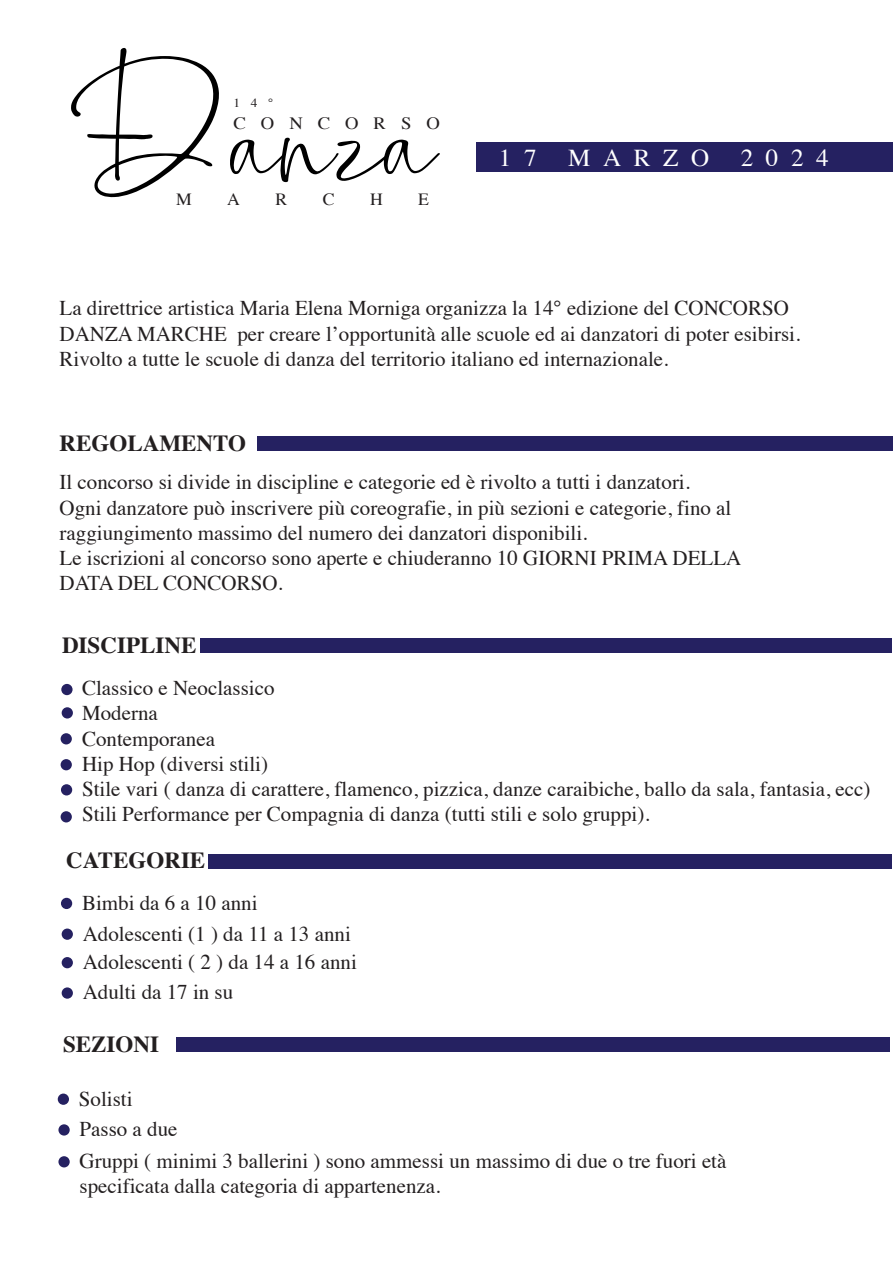
<style>
.page{position:relative;width:893px;height:1263px;background:#fff}
.page>*{position:absolute;margin:0;border:0;box-sizing:border-box;transform-origin:0 0}
.t1{font:127.5px "Bollivia Rosilla Script";color:#000}
.t2{font:24.15px "Times";letter-spacing:.5em;color:#fff;scale:1.04 1}
.t3{font:700 23.1px "Times";color:#231f20}
.t4{font:21px/25.2px "Times";color:#231f20}
.t5{font:17.25px "Times";letter-spacing:.8em;color:#231f20;scale:1.09 1}
.t6{font:17.1px "Times";color:#231f20;scale:1.04 1}
.t7{font:12.3px "Times";color:#231f20;scale:1.09 1}
</style>
<div class="page">
<div style="left:476px;top:142px;width:417px;height:30px;background:#252161"></div>
<div style="left:258px;top:436px;width:635px;height:15px;background:#252161"></div>
<div style="left:201px;top:638px;width:691px;height:15px;background:#252161"></div>
<div style="left:209px;top:854px;width:683px;height:14px;background:#252161"></div>
<div style="left:61px;top:684px;width:12px;height:11px;background:#252161;border-radius:50%"></div>
<div style="left:62px;top:707px;width:11px;height:11px;background:#252161;border-radius:50%"></div>
<div style="left:61px;top:733px;width:11px;height:11px;background:#252161;border-radius:50%"></div>
<div style="left:61px;top:898px;width:11px;height:11px;background:#252161;border-radius:50%"></div>
<div style="left:62px;top:928px;width:11px;height:12px;background:#252161;border-radius:50%"></div>
<div style="left:62px;top:957px;width:11px;height:11px;background:#252161;border-radius:50%"></div>
<div style="left:62px;top:987px;width:11px;height:12px;background:#252161;border-radius:50%"></div>
<div style="left:176px;top:1037px;width:714px;height:15px;background:#252161"></div>
<div style="left:58px;top:1093px;width:11px;height:12px;background:#252161;border-radius:50%"></div>
<div style="left:58px;top:1124px;width:12px;height:11px;background:#252161;border-radius:50%"></div>
<div style="left:58px;top:1156px;width:12px;height:11px;background:#252161;border-radius:50%"></div>
<div style="left:61px;top:759px;width:11px;height:11px;background:#252161;border-radius:50%"></div>
<div style="left:61px;top:784px;width:11px;height:11px;background:#252161;border-radius:50%"></div>
<div style="left:61px;top:811px;width:11px;height:11px;background:#252161;border-radius:50%"></div>
<h1 class="t1" style="left:71px;top:55px;width:367px">Danza</h1>
<p class="t6" style="left:176px;top:183px;width:17px">M</p>
<p class="t6" style="left:227px;top:183px;width:14px">A</p>
<p class="t6" style="left:275px;top:183px;width:13px">R</p>
<p class="t6" style="left:323px;top:183px;width:13px">C</p>
<p class="t6" style="left:370px;top:183px;width:14px">H</p>
<p class="t6" style="left:418px;top:183px;width:12px">E</p>
<p class="t7" style="left:234px;top:91px;width:38px">14°</p>
<p class="t5" style="left:234px;top:107px;width:191px">CONCORSO</p>
<p class="t2" style="left:499px;top:136px;width:38px">1 7</p>
<p class="t2" style="left:568px;top:136px;width:137px">MARZO</p>
<p class="t2" style="left:741px;top:136px;width:86px">2024</p>
<p class="t4" style="left:60px;top:294px;width:742px">La direttrice artistica Maria Elena Morniga organizza la 14° edizione del CONCORSO<br>DANZA MARCHE per creare l’opportunità alle scuole ed ai danzatori di poter esibirsi.<br>Rivolto a tutte le scuole di danza del territorio italiano ed internazionale.</p>
<p class="t3" style="left:60px;top:421px;width:188px">REGOLAMENTO</p>
<p class="t4" style="left:60px;top:468px;width:683px">Il concorso si divide in discipline e categorie ed è rivolto a tutti i danzatori.<br>Ogni danzatore può inscrivere più coreografie, in più sezioni e categorie, fino al raggiungimento massimo del numero dei danzatori disponibili.<br>Le iscrizioni al concorso sono aperte e chiuderanno 10 GIORNI PRIMA DELLA DATA DEL CONCORSO.</p>
<p class="t3" style="left:62px;top:623px;width:136px">DISCIPLINE</p>
<p class="t4" style="left:82px;top:674px;width:790px">Classico e Neoclassico<br>Moderna<br>Contemporanea<br>Hip Hop (diversi stili)<br>Stile vari ( danza di carattere, flamenco, pizzica, danze caraibiche, ballo da sala, fantasia, ecc)<br>Stili Performance per Compagnia di danza (tutti stili e solo gruppi).</p>
<p class="t3" style="left:66px;top:838px;width:141px">CATEGORIE</p>
<p class="t4" style="left:82px;top:885px;width:270px;line-height:30.8px">Bimbi da 6 a 10 anni<br>Adolescenti (1 ) da 11 a 13 anni</p>
<p class="t4" style="left:83px;top:945px;width:276px;line-height:30.3px">Adolescenti ( 2 ) da 14 a 16 anni<br>Adulti da 17 in su</p>
<p class="t3" style="left:63px;top:1022px;width:98px">SEZIONI</p>
<p class="t4" style="left:79px;top:1081px;width:649px;line-height:31.3px">Solisti<br>Passo a due<br>Gruppi ( minimi 3 ballerini ) sono ammessi un massimo di due o tre fuori età</p>
<p class="t4" style="left:80px;top:1172px;width:362px">specificata dalla categoria di appartenenza.</p>
</div>
